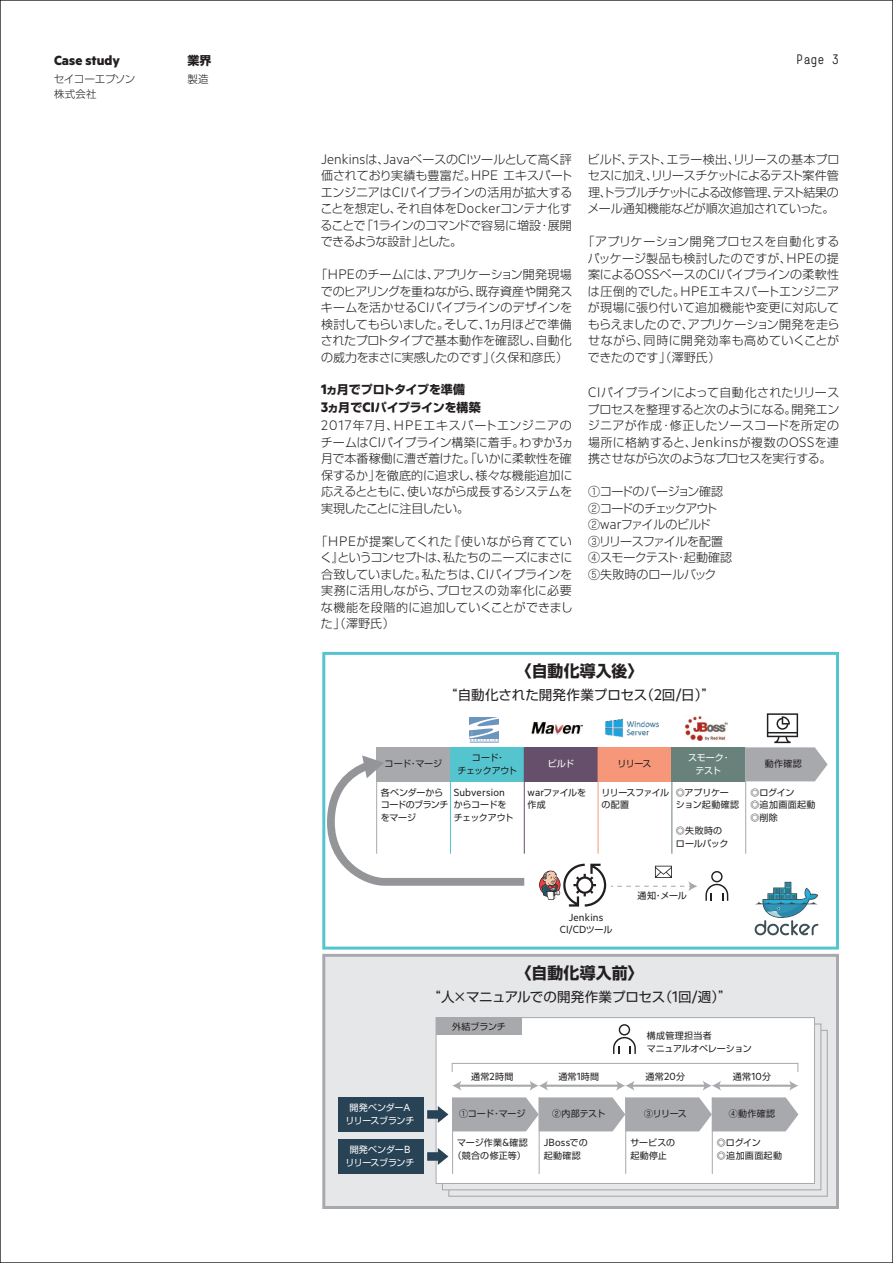
<style>
.page{position:relative;width:893px;height:1263px;background:#fff}
.page>*{position:absolute;margin:0;border:0;box-sizing:border-box;transform-origin:0 0}
.t1{font:700 15.9px "Shin Go Pro";letter-spacing:.01em;color:#231f20}
.t2{font:700 15px "Metric";color:#231f20}
.t3{font:13.5px "Shin Go Pro";color:#231f20}
.t4{font:13.5px "HPE Simple";color:#231f20}
.t5{font:300 12px/16.5px "Shin Go Pro";letter-spacing:-.015em;color:#231f20;text-align:justify}
.t6{font:300 12px/16.5px "Shin Go Pro";letter-spacing:-.035em;color:#231f20}
.t7{font:700 12px/18px "Shin Go Pro";letter-spacing:-.015em;color:#231f20}
.t8{font:11.7px/12.8px "Metric";letter-spacing:.015em;color:#231f20;text-align:center}
.t9{font:300 10.5px/15px "Shin Go Pro";letter-spacing:-.005em;color:#231f20}
.t10{font:9px/12.8px "Shin Go Pro";letter-spacing:-.01em;color:#231f20}
.t11{font:9px/12.8px "Shin Go Pro";letter-spacing:-.02em;color:#fff;text-align:center}
.t12{font:9px/12.8px "Shin Go Pro";letter-spacing:.03em;color:#231f20}
.t13{font:9px/12.8px "Shin Go Pro";letter-spacing:-.05em;color:#231f20}
.t14{font:9px/12.8px "Shin Go Pro";letter-spacing:-.035em;color:#231f20}
.t15{font:9px/12.8px "Shin Go Pro";letter-spacing:.02em;color:#231f20;text-align:center}
.t16{font:9px/12.8px "Shin Go Pro";letter-spacing:-.04em;color:#231f20}
.s1{font-family:"Metric";font-size:15.6px}
.s2{font-family:"Metric";font-weight:300;font-size:15.6px}
.s3{font-weight:300}
.s4{font-family:"Metric";font-size:17.55px}
.s5{font-family:"Metric";font-size:11.7px}
.s6{font-family:"Shin Go Pro";font-size:9px}
</style>
<div class="page">
<svg style="left:322px;top:652px;width:517px;height:297px"></svg>
<svg style="left:322px;top:954px;width:517px;height:255px;background:#dfe0e3"></svg>
<svg style="left:450px;top:1032px;width:376px;height:163px;background:#e0e1e4"></svg>
<div style="left:442px;top:1024px;width:379px;height:166px;background:#e6e7e9"></div>
<div style="left:436px;top:1017px;width:378px;height:166px;background:#fff"></div>
<div style="left:436px;top:1017px;width:379px;height:167px;border:1px solid #a8a9ad"></div>
<div style="left:376px;top:747px;width:74px;height:34px;background:#a8a9ad"></div>
<div style="left:450px;top:747px;width:74px;height:34px;background:#54c5cf"></div>
<div style="left:524px;top:747px;width:74px;height:34px;background:#664f6b"></div>
<div style="left:598px;top:747px;width:73px;height:34px;background:#f6977a"></div>
<div style="left:671px;top:747px;width:74px;height:34px;background:#68817b"></div>
<hr style="left:598px;top:747px;width:1px;height:107px;background:#f6977a">
<hr style="left:671px;top:747px;width:1px;height:107px;background:#68817b">
<hr style="left:745px;top:747px;width:1px;height:107px;background:#a8a9ad">
<svg style="left:464px;top:717px;width:43px;height:26px"></svg>
<img style="left:531px;top:722px;width:51px;height:13px">
<img style="left:600px;top:711px;width:64px;height:34px">
<img style="left:685px;top:716px;width:42px;height:25px">
<svg style="left:755px;top:882px;width:63px;height:54px"></svg>
<svg style="left:705px;top:871px;width:23px;height:30px"></svg>
<svg style="left:539px;top:864px;width:158px;height:42px"></svg>
<svg style="left:745px;top:713px;width:83px;height:68px"></svg>
<hr style="left:712px;top:1097px;width:1px;height:77px;background:#a8a9ad">
<hr style="left:625px;top:1097px;width:1px;height:77px;background:#a8a9ad">
<hr style="left:539px;top:1097px;width:1px;height:77px;background:#a8a9ad">
<hr style="left:452px;top:1097px;width:1px;height:77px;background:#a8a9ad">
<svg style="left:613px;top:1024px;width:23px;height:30px"></svg>
<hr style="left:459px;top:1085px;width:73px;height:2px;background:#a8a9ad">
<svg style="left:452px;top:1081px;width:9px;height:10px"></svg>
<hr style="left:545px;top:1085px;width:74px;height:2px;background:#a8a9ad">
<svg style="left:530px;top:1081px;width:18px;height:10px"></svg>
<hr style="left:632px;top:1085px;width:73px;height:2px;background:#a8a9ad">
<svg style="left:616px;top:1081px;width:18px;height:10px"></svg>
<hr style="left:718px;top:1085px;width:74px;height:2px;background:#a8a9ad">
<svg style="left:703px;top:1081px;width:18px;height:10px"></svg>
<svg style="left:789px;top:1081px;width:9px;height:10px"></svg>
<div style="left:338px;top:1097px;width:85px;height:34px;background:#284356"></div>
<div style="left:436px;top:1017px;width:85px;height:18px;background:#a8a9ad"></div>
<div style="left:338px;top:1140px;width:85px;height:34px;background:#284356"></div>
<svg style="left:427px;top:1097px;width:371px;height:34px;background:#b0b1b5"></svg>
<svg style="left:427px;top:1148px;width:21px;height:17px"></svg>
<div style="left:452px;top:1063px;width:346px;height:9px;border:1px solid #a8a9ad"></div>
<svg style="left:323px;top:755px;width:209px;height:135px"></svg>
<p class="t2" style="left:54px;top:51px;width:68px">Case study</p>
<p class="t7" style="left:188px;top:50px;width:26px">業界</p>
<p class="t4" style="left:796px;top:52px;width:44px">Page 3</p>
<p class="t9" style="left:54px;top:70px;width:83px">セイコーエプソン株式会社</p>
<p class="t9" style="left:188px;top:70px;width:23px">製造</p>
<p class="t5" style="left:320px;top:149px;width:254px"><span class="s1">Jenkins</span>は、<span class="s1">Java</span>ベースの<span class="s1">CI</span>ツールとして高く評価されており実績も豊富だ。<span class="s1">HPE</span> エキスパートエンジニアは<span class="s1">CI</span>パイプラインの活用が拡大することを想定し、それ自体を<span class="s1">Docker</span>コンテナ化することで「<span class="s1">1</span>ラインのコマンドで容易に増設・展開できるような設計」とした。</p>
<p class="t5" style="left:315px;top:265px;width:258px;text-align:center">「<span class="s1">HPE</span>のチームには、アプリケーション開発現場でのヒアリングを重ねながら、既存資産や開発スキームを活かせる<span class="s1">CI</span>パイプラインのデザインを検討してもらいました。そして、<span class="s1">1</span>ヵ月ほどで準備されたプロトタイプで基本動作を確認し、自動化の威力をまさに実感したのです」（久保和彦氏）</p>
<p class="t7" style="left:321px;top:380px;width:252px"><span class="s1">1</span>ヵ月でプロトタイプを準備<br><span class="s1">3</span>ヵ月で<span class="s1">CI</span>パイプラインを構築<br><span class="s2">2017</span><span class="s3">年</span><span class="s2">7</span><span class="s3">月、</span><span class="s2">HPE</span><span class="s3">エキスパートエンジニアの</span></p>
<p class="t5" style="left:321px;top:433px;width:254px;text-align:left">チームは<span class="s1">CI</span>パイプライン構築に着手。わずか<span class="s1">3</span>ヵ月で本番稼働に漕ぎ着けた。「いかに柔軟性を確保するか」を徹底的に追求し、様々な機能追加に応えるとともに、使いながら成長するシステムを実現したことに注目したい。</p>
<p class="t5" style="left:320px;top:531px;width:254px;text-indent:-5px">「<span class="s1">HPE</span>が提案してくれた『使いながら育てていく』というコンセプトは、私たちのニーズにまさに合致していました。私たちは、<span class="s1">CI</span>パイプラインを実務に活用しながら、プロセスの効率化に必要な機能を段階的に追加していくことができました」（澤野氏）</p>
<p class="t5" style="left:587px;top:149px;width:253px">ビルド、テスト、エラー検出、リリースの基本プロセスに加え、リリースチケットによるテスト案件管理、トラブルチケットによる改修管理、テスト結果のメール通知機能などが順次追加されていった。</p>
<p class="t5" style="left:588px;top:232px;width:253px;text-indent:-5px">「アプリケーション開発プロセスを自動化するパッケージ製品も検討したのですが、<span class="s1">HPE</span>の提案による<span class="s1">OSS</span>ベースの<span class="s1">CI</span>パイプラインの柔軟性は圧倒的でした。<span class="s1">HPE</span>エキスパートエンジニアが現場に張り付いて追加機能や変更に対応してもらえましたので、アプリケーション開発を走らせながら、同時に開発効率も高めていくことができたのです」（澤野氏）</p>
<p class="t5" style="left:588px;top:383px;width:253px"><span class="s1">CI</span>パイプラインによって自動化されたリリースプロセスを整理すると次のようになる。開発エンジニアが作成・修正したソースコードを所定の場所に格納すると、<span class="s1">Jenkins</span>が複数の<span class="s1">OSS</span>を連携させながら次のようなプロセスを実行する。</p>
<p class="t6" style="left:588px;top:482px;width:146px">①コードのバージョン確認<br>②コードのチェックアウト<br>②<span class="s1">war</span>ファイルのビルド<br>③リリースファイルを配置<br>④スモークテスト・起動確認<br>⑤失敗時のロールバック</p>
<h1 class="t1" style="left:516px;top:658px;width:129px">〈自動化導入後〉</h1>
<p class="t3" style="left:444px;top:684px;width:272px">“自動化された開発作業プロセス（<span class="s4">2</span>回<span class="s4">/</span>日）”</p>
<p class="t13" style="left:457px;top:750px;width:61px;text-align:center">コード・<br>チェックアウト</p>
<p class="t11" style="left:548px;top:756px;width:28px">ビルド</p>
<p class="t11" style="left:688px;top:750px;width:44px">スモーク・テスト</p>
<p class="t10" style="left:385px;top:756px;width:59px">コード・マージ</p>
<p class="t14" style="left:381px;top:785px;width:69px">各ベンダーからコードのブランチをマージ</p>
<p class="t8" style="left:454px;top:785px;width:53px">Subversion</p>
<p class="t10" style="left:618px;top:756px;width:35px">リリース</p>
<p class="t13" style="left:601px;top:785px;width:69px">リリースファイルの配置</p>
<p class="t10" style="left:676px;top:785px;width:65px">◎アプリケーション起動確認</p>
<p class="t10" style="left:676px;top:823px;width:54px">◎失敗時のロールバック</p>
<p class="t10" style="left:528px;top:785px;width:60px"><span class="s5">war</span>ファイルを作成</p>
<p class="t16" style="left:454px;top:797px;width:61px">からコードをチェックアウト</p>
<p class="t10" style="left:765px;top:756px;width:39px">動作確認</p>
<p class="t12" style="left:750px;top:785px;width:67px">◎ログイン<br>◎追加画面起動◎削除</p>
<p class="t8" style="left:560px;top:910px;width:54px">Jenkins<br>CI/CD<span class="s6">ツール</span></p>
<p class="t10" style="left:638px;top:888px;width:51px">通知・メール</p>
<h1 class="t1" style="left:516px;top:960px;width:129px">〈自動化導入前〉</h1>
<p class="t3" style="left:428px;top:986px;width:305px">“人×マニュアルでの開発作業プロセス（<span class="s4">1</span>回<span class="s4">/</span>週）”</p>
<p class="t10" style="left:452px;top:1019px;width:55px">外結ブランチ</p>
<p class="t10" style="left:647px;top:1028px;width:106px">構成管理担当者<br>マニュアルオペレーション</p>
<p class="t11" style="left:345px;top:1100px;width:70px">開発ベンダー<span class="s5">A</span>リリースブランチ</p>
<p class="t11" style="left:345px;top:1142px;width:70px">開発ベンダー<span class="s5">B</span>リリースブランチ</p>
<p class="t10" style="left:471px;top:1069px;width:44px">通常<span class="s5">2</span>時間</p>
<p class="t10" style="left:558px;top:1069px;width:42px">通常<span class="s5">1</span>時間</p>
<p class="t10" style="left:646px;top:1069px;width:41px">通常<span class="s5">20</span>分</p>
<p class="t10" style="left:733px;top:1069px;width:40px">通常<span class="s5">10</span>分</p>
<p class="t10" style="left:459px;top:1106px;width:68px">①コード・マージ</p>
<p class="t15" style="left:453px;top:1135px;width:77px">マージ作業<span class="s5">&amp;</span>確認（競合の修正等）</p>
<p class="t10" style="left:552px;top:1106px;width:55px">②内部テスト</p>
<p class="t8" style="left:544px;top:1135px;width:45px">JBoss<span class="s6">での</span></p>
<p class="t10" style="left:544px;top:1147px;width:39px">起動確認</p>
<p class="t10" style="left:644px;top:1106px;width:44px">③リリース</p>
<p class="t10" style="left:630px;top:1135px;width:46px">サービスの起動停止</p>
<p class="t10" style="left:729px;top:1106px;width:48px">④動作確認</p>
<p class="t12" style="left:717px;top:1135px;width:67px">◎ログイン<br>◎追加画面起動</p>
</div>
